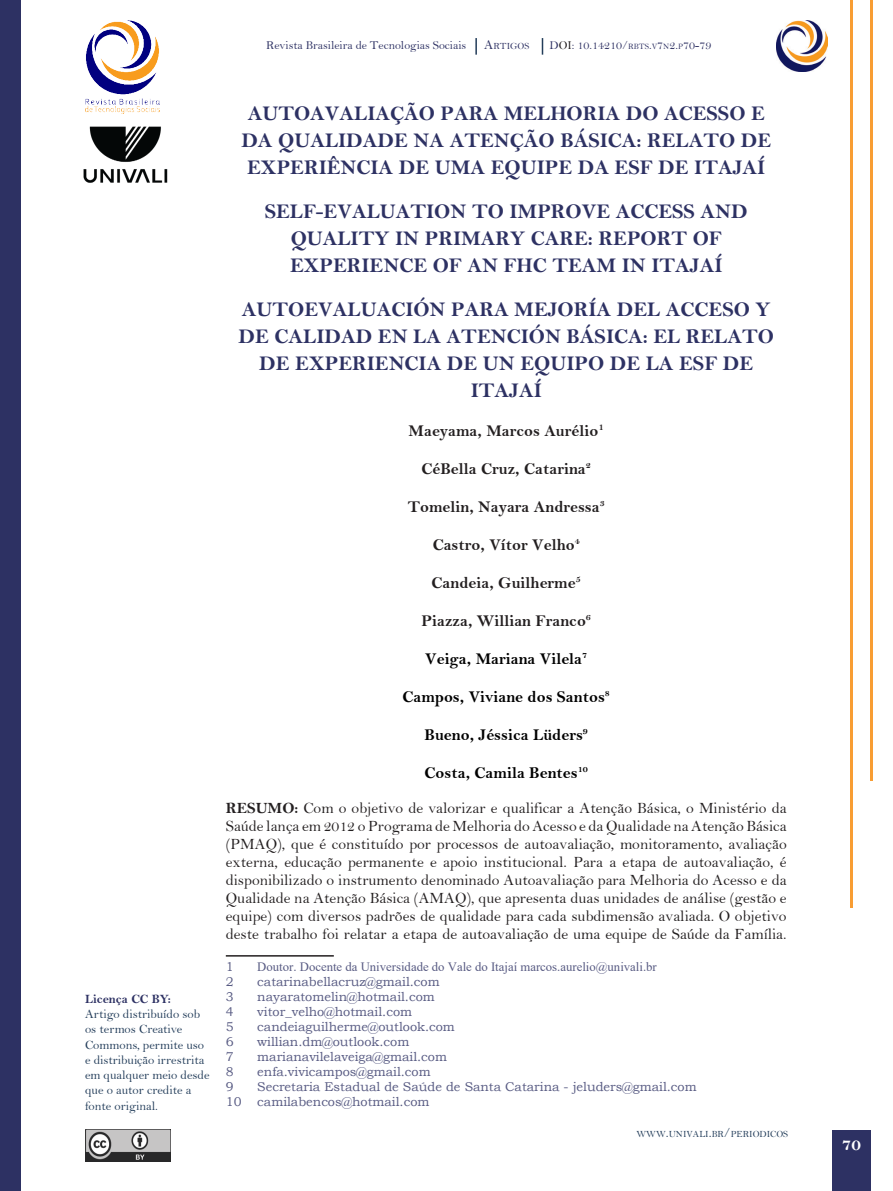
<style>
.page{position:relative;width:893px;height:1191px;background:#fff}
.page>*{position:absolute;margin:0;border:0;box-sizing:border-box;transform-origin:0 0}
.Título{font:21px/27px "Bell MT Bold";color:#2d3163;text-align:center}
.t1{font:18px "Bell MT Bold";color:#fff}
.Autor{font:16.5px "Bell MT Bold";color:#231f20}
.Autor-2{font:16.5px "Bell MT Bold";color:#000}
.RESUMO{font:15.75px/18px "Bell";color:#231f20;text-align:justify}
.RODAPÉ{font:12.75px "Bookman Old Style";color:#585b83}
.t2{font:12.75px/15.3px "Bell";color:#233d5a}
.RODAPÉ-2{font:12.75px "Times New Roman";color:#585b83}
.t3{font:12.75px "Bell MT Bold";color:#2d3163}
.RESUMO-2{font:12px "Bell";color:#2d3163}
.RESUMO-3{font:12px "Bell";color:#2e3163}
.t4{font:9.45px "Bell";color:#233d5a}
.RESUMO-4{font:9.45px "Bell";color:#2d3163}
.s1{font-size:13.5px}
.s2{color:#231f20}
.s3{font-size:8.25px}
.s4{font-family:"Bell MT Bold"}
</style>
<div class="page">
<div style="left:832px;top:1129px;width:38px;height:62px;background:#2d3163"></div>
<div style="left:0;top:0;width:21px;height:1191px;background:#2d3163"></div>
<hr style="left:850px;top:0;width:3px;height:908px;background:#f89d33">
<hr style="left:870px;top:0;width:3px;height:780px;background:#f89d33">
<img style="left:776px;top:20px;width:51px;height:52px">
<img style="left:83px;top:126px;width:85px;height:57px">
<img style="left:86px;top:20px;width:74px;height:93px">
<img style="left:85px;top:1129px;width:86px;height:32px">
<svg style="left:542px;top:38px;width:1px;height:17px"></svg>
<svg style="left:475px;top:38px;width:2px;height:17px"></svg>
<hr style="left:226px;top:955px;width:108px;height:1px;background:#231f20">
<p class="RESUMO-2" style="left:266px;top:38px;width:201px">Revista Brasileira de Tecnologias Sociais</p>
<p class="RESUMO-4" style="left:484px;top:40px;width:47px"><span class="s1">A</span>RTIGOS</p>
<p class="RESUMO-3" style="left:550px;top:38px;width:163px">D<span class="s2">OI</span>: 10.14210/<span class="s3">RBTS</span>.<span class="s3">V</span>7<span class="s3">N</span>2.<span class="s3">P</span>70-79</p>
<p class="t3" style="left:85px;top:991px;width:87px">Licença CC BY:</p>
<p class="t2" style="left:85px;top:1006px;width:126px">Artigo distribuído sob os termos Creative<br>Commons, permite uso e distribuição irrestrita em qualquer meio desde que o autor credite a fonte original.</p>
<p class="Título" style="left:241px;top:100px;width:531px">AUTOAVALIAÇÃO PARA MELHORIA DO ACESSO E<br>DA QUALIDADE NA ATENÇÃO BÁSICA: RELATO DE<br>EXPERIÊNCIA DE UMA EQUIPE DA ESF DE ITAJAÍ</p>
<p class="Título" style="left:265px;top:198px;width:485px">SELF-EVALUATION TO IMPROVE ACCESS AND<br>QUALITY IN PRIMARY CARE: REPORT OF<br>EXPERIENCE OF AN FHC TEAM IN ITAJAÍ</p>
<p class="Título" style="left:239px;top:296px;width:537px">AUTOEVALUACIÓN PARA MEJORÍA DEL ACCESO Y<br>DE CALIDAD EN LA ATENCIÓN BÁSICA: EL RELATO<br>DE EXPERIENCIA DE UN EQUIPO DE LA ESF DE<br>ITAJAÍ</p>
<p class="Autor" style="left:409px;top:420px;width:197px">Maeyama, Marcos Aurélio<sup>1</sup></p>
<p class="Autor" style="left:422px;top:458px;width:171px">CéBella Cruz, Catarina<sup>2</sup></p>
<p class="Autor" style="left:408px;top:496px;width:199px">Tomelin, Nayara Andressa<sup>3</sup></p>
<p class="Autor" style="left:433px;top:534px;width:149px">Castro, Vítor Velho<sup>4</sup></p>
<p class="Autor" style="left:432px;top:572px;width:151px">Candeia, Guilherme<sup>5</sup></p>
<p class="Autor" style="left:421px;top:610px;width:171px">Piazza, Willian Franco<sup>6</sup></p>
<p class="Autor-2" style="left:425px;top:648px;width:163px">Veiga, Mariana Vilela<sup>7</sup></p>
<p class="Autor-2" style="left:403px;top:686px;width:209px">Campos, Viviane dos Santos<sup>8</sup></p>
<p class="Autor-2" style="left:425px;top:724px;width:165px">Bueno, Jéssica Lüders<sup>9</sup></p>
<p class="Autor-2" style="left:425px;top:762px;width:165px">Costa, Camila Bentes<sup>10</sup></p>
<p class="RESUMO" style="left:226px;top:798px;width:562px"><span class="s4">RESUMO:</span> Com o objetivo de valorizar e qualificar a Atenção Básica, o Ministério da Saúde lança em 2012 o Programa de Melhoria do Acesso e da Qualidade na Atenção Básica (PMAQ), que é constituído por processos de autoavaliação, monitoramento, avaliação externa, educação permanente e apoio institucional. Para a etapa de autoavaliação, é disponibilizado o instrumento denominado Autoavaliação para Melhoria do Acesso e da Qualidade na Atenção Básica (AMAQ), que apresenta duas unidades de análise (gestão e equipe) com diversos padrões de qualidade para cada subdimensão avaliada. O objetivo deste trabalho foi relatar a etapa de autoavaliação de uma equipe de Saúde da Família.</p>
<p class="RODAPÉ" style="left:226px;top:958px;width:9px">1</p>
<p class="RODAPÉ-2" style="left:257px;top:957px;width:401px">Doutor. Docente da Universidade do Vale do Itajaí marcos.aurelio@univali.br</p>
<p class="RODAPÉ" style="left:226px;top:973px;width:9px">2</p>
<p class="RODAPÉ" style="left:257px;top:973px;width:184px">catarinabellacruz@gmail.com</p>
<p class="RODAPÉ" style="left:226px;top:988px;width:9px">3</p>
<p class="RODAPÉ" style="left:257px;top:988px;width:179px">nayaratomelin@hotmail.com</p>
<p class="RODAPÉ" style="left:226px;top:1003px;width:9px">4</p>
<p class="RODAPÉ" style="left:257px;top:1003px;width:156px">vitor_velho@hotmail.com</p>
<p class="RODAPÉ" style="left:226px;top:1018px;width:9px">5</p>
<p class="RODAPÉ" style="left:257px;top:1018px;width:199px">candeiaguilherme@outlook.com</p>
<p class="RODAPÉ" style="left:226px;top:1033px;width:9px">6</p>
<p class="RODAPÉ" style="left:257px;top:1033px;width:153px">willian.dm@outlook.com</p>
<p class="RODAPÉ" style="left:226px;top:1048px;width:9px">7</p>
<p class="RODAPÉ" style="left:257px;top:1048px;width:191px">marianavilelaveiga@gmail.com</p>
<p class="RODAPÉ" style="left:226px;top:1063px;width:9px">8</p>
<p class="RODAPÉ" style="left:257px;top:1063px;width:175px">enfa.vivicampos@gmail.com</p>
<p class="RODAPÉ" style="left:226px;top:1078px;width:9px">9</p>
<p class="RODAPÉ" style="left:257px;top:1078px;width:441px">Secretaria Estadual de Saúde de Santa Catarina - jeluders@gmail.com</p>
<p class="RODAPÉ" style="left:226px;top:1093px;width:205px">10 camilabencos@hotmail.com</p>
<p class="t4" style="left:636px;top:1128px;width:153px">WWW<span class="s1">.</span>UNIVALI<span class="s1">.</span>BR<span class="s1">/</span>PERIODICOS</p>
<p class="t1" style="left:842px;top:1133px;width:21px">70</p>
</div>
